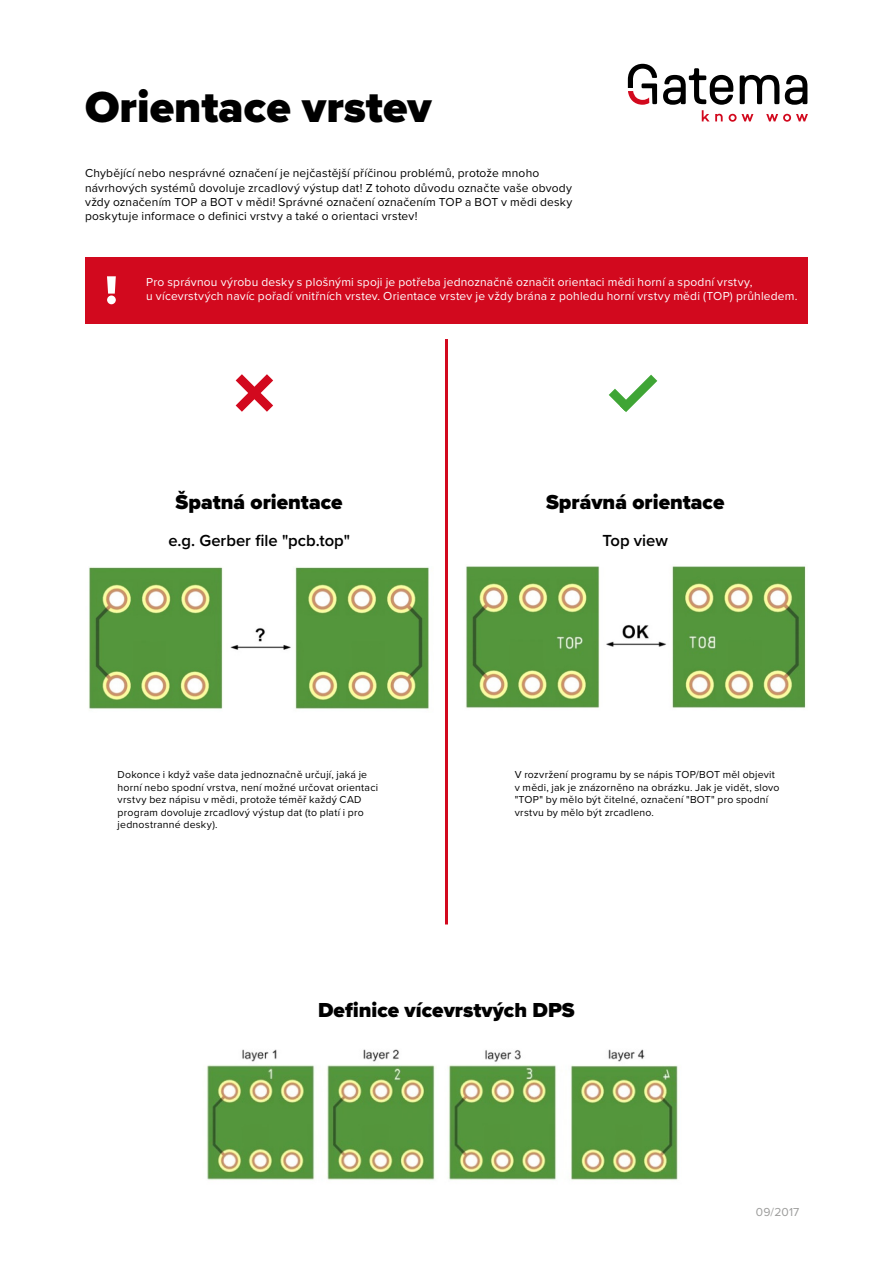
<style>
.page{position:relative;width:893px;height:1263px;background:#fff}
.page>*{position:absolute;margin:0;border:0;box-sizing:border-box;transform-origin:0 0}
.t1{font:900 45px "Proxima Nova";color:#000}
.t2{font:900 21px "Proxima Nova";color:#000}
.t3{font:600 16.65px "Proxima Nova";color:#000}
.t4{font:12px/14.4px "Proxima Nova";letter-spacing:.015em;color:#000}
.t5{font:12px/14.4px "Proxima Nova";letter-spacing:.015em;color:#fff}
.t6{font:12px "Proxima Nova";letter-spacing:.015em;color:#9d9d9c}
.t7{font:10.5px/12.6px "Proxima Nova";letter-spacing:.02em;color:#000}
</style>
<div class="page">
<svg style="left:628px;top:64px;width:29px;height:41px"></svg>
<svg style="left:663px;top:68px;width:145px;height:54px"></svg>
<img style="left:89px;top:567px;width:340px;height:142px">
<img style="left:466px;top:566px;width:340px;height:142px">
<hr style="left:445px;top:339px;width:3px;height:585px;background:#d2091e">
<div style="left:85px;top:257px;width:723px;height:67px;background:#d2091e"></div>
<svg style="left:107px;top:276px;width:9px;height:28px"></svg>
<svg style="left:609px;top:375px;width:48px;height:37px"></svg>
<svg style="left:236px;top:374px;width:37px;height:38px"></svg>
<img style="left:206px;top:1049px;width:472px;height:131px">
<h1 class="t1" style="left:85px;top:73px;width:348px">Orientace vrstev</h1>
<p class="t4" style="left:85px;top:165px;width:489px">Chybějící nebo nesprávné označení je nejčastější příčinou problémů, protože mnoho návrhových systémů dovoluje zrcadlový výstup dat! Z tohoto důvodu označte vaše obvody vždy označením TOP a BOT v mědi! Správné označení označením TOP a BOT v mědi desky poskytuje informace o definici vrstvy a také o orientaci vrstev!</p>
<p class="t5" style="left:146px;top:274px;width:653px">Pro správnou výrobu desky s plošnými spoji je potřeba jednoznačně označit orientaci mědi horní a spodní vrstvy,<br>u vícevrstvých navíc pořadí vnitřních vrstev. Orientace vrstev je vždy brána z pohledu horní vrstvy mědi (TOP) průhledem.</p>
<h2 class="t2" style="left:176px;top:486px;width:169px">Špatná orientace</h2>
<h2 class="t2" style="left:546px;top:486px;width:180px">Správná orientace</h2>
<h3 class="t3" style="left:168px;top:528px;width:183px">e.g. Gerber file "pcb.top"</h3>
<h3 class="t3" style="left:603px;top:528px;width:67px">Top view</h3>
<p class="t7" style="left:118px;top:768px;width:262px">Dokonce i když vaše data jednoznačně určují, jaká je horní nebo spodní vrstva, není možné určovat orientaci vrstvy bez nápisu v mědi, protože téměř každý CAD program dovoluje zrcadlový výstup dat (to platí i pro jednostranné desky).</p>
<p class="t7" style="left:515px;top:768px;width:266px">V rozvržení programu by se nápis TOP/BOT měl objevit v mědi, jak je znázorněno na obrázku. Jak je vidět, slovo "TOP" by mělo být čitelné, označení "BOT" pro spodní vrstvu by mělo být zrcadleno.</p>
<h2 class="t2" style="left:318px;top:994px;width:258px">Definice vícevrstvých DPS</h2>
<p class="t6" style="left:756px;top:1203px;width:45px">09/2017</p>
</div>
